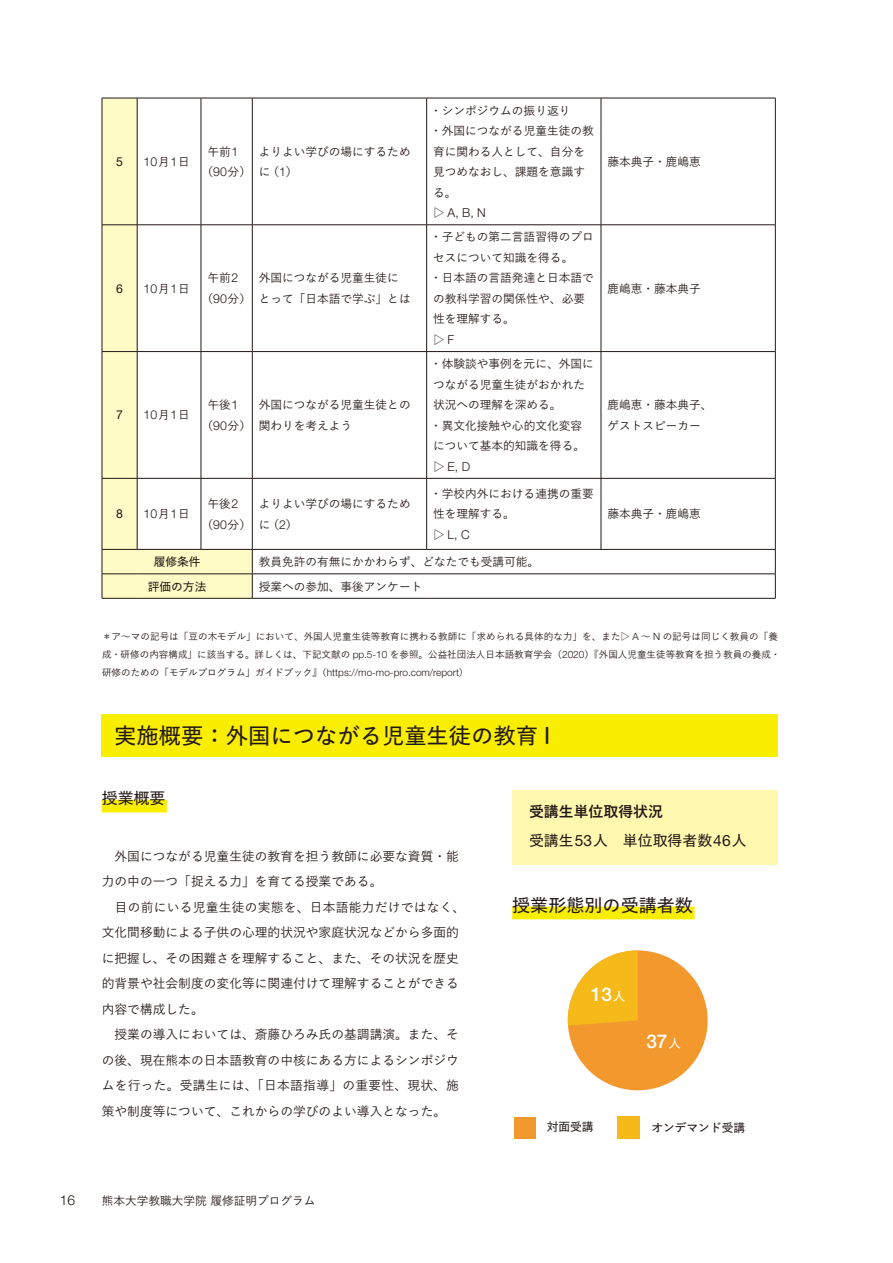
<style>
.page{position:relative;width:893px;height:1263px;background:#fff}
.page>*{position:absolute;margin:0;border:0;box-sizing:border-box;transform-origin:0 0}
.t1{font:600 22.35px "Yu Go Pr 6 N";color:#221815}
.t2{font:500 18.9px "Helvetica Neue LT Std";color:#fff}
.t3{font:600 18px "Yu Go Pr 6 N";color:#221815}
.t4{font:600 15.9px "Yu Go Pr 6 N";color:#221815}
.t5{font:600 14.85px/28.7px "Yu Go Pr 6 N";color:#221815}
.t6{font:300 13.8px "Helvetica Neue LT Std";color:#221815}
.t7{font:500 12.75px/25.5px "Yu Go Pr 6 N";color:#221815}
.t8{font:300 12.3px "Helvetica Neue LT Std";color:#221815}
.t9{font:12.3px "Helvetica Neue LT Std";color:#221815}
.t10{font:500 11.7px/20.4px "Yu Go Pr 6 N";color:#221815}
.t11{font:600 11.7px "Yu Go Pr 6 N";color:#221815}
.t12{font:300 10.05px "Helvetica Neue LT Std";color:#221815}
.t13{font:500 9.6px/18px "Yu Go Pr 6 N";color:#221815}
.s1{font-family:"Yu Go Pr 6 N";font-weight:500;font-size:11.7px}
.s2{font-family:"Helvetica Neue LT Std";font-weight:300;font-size:12.3px}
.s3{font-family:"Helvetica Neue LT Std";font-weight:300;font-size:10.05px}
.s4{font-family:"Yu Go Pr 6 N";font-weight:500;font-size:9.6px}
.s5{font-weight:700}
.s6{font-family:"Helvetica Neue LT Std";font-weight:400;font-size:15.6px}
.s7{font-family:"Yu Go Pr 6 N";font-weight:600;font-size:12.6px}
</style>
<div class="page">
<div style="left:102px;top:98px;width:35px;height:127px;background:#fffbc7"></div>
<div style="left:102px;top:225px;width:35px;height:127px;background:#fffbc7"></div>
<div style="left:102px;top:352px;width:35px;height:126px;background:#fffbc7"></div>
<div style="left:102px;top:478px;width:35px;height:71px;background:#fffbc7"></div>
<hr style="left:102px;top:98px;width:35px;height:1px;background:#221815">
<hr style="left:102px;top:98px;width:1px;height:127px;background:#221815">
<hr style="left:137px;top:98px;width:64px;height:1px;background:#221815">
<hr style="left:137px;top:98px;width:1px;height:127px;background:#221815">
<hr style="left:201px;top:98px;width:51px;height:1px;background:#221815">
<hr style="left:201px;top:98px;width:1px;height:127px;background:#221815">
<hr style="left:252px;top:98px;width:175px;height:1px;background:#221815">
<hr style="left:252px;top:98px;width:1px;height:127px;background:#221815">
<hr style="left:427px;top:98px;width:174px;height:1px;background:#221815">
<hr style="left:426px;top:98px;width:1px;height:127px;background:#221815">
<hr style="left:601px;top:98px;width:174px;height:1px;background:#221815">
<hr style="left:601px;top:98px;width:1px;height:127px;background:#221815">
<hr style="left:775px;top:98px;width:1px;height:127px;background:#221815">
<hr style="left:102px;top:225px;width:35px;height:1px;background:#221815">
<hr style="left:102px;top:225px;width:1px;height:126px;background:#221815">
<hr style="left:137px;top:225px;width:64px;height:1px;background:#221815">
<hr style="left:137px;top:225px;width:1px;height:126px;background:#221815">
<hr style="left:201px;top:225px;width:51px;height:1px;background:#221815">
<hr style="left:201px;top:225px;width:1px;height:126px;background:#221815">
<hr style="left:252px;top:225px;width:175px;height:1px;background:#221815">
<hr style="left:252px;top:225px;width:1px;height:126px;background:#221815">
<hr style="left:427px;top:225px;width:174px;height:1px;background:#221815">
<hr style="left:426px;top:225px;width:1px;height:126px;background:#221815">
<hr style="left:601px;top:225px;width:174px;height:1px;background:#221815">
<hr style="left:601px;top:225px;width:1px;height:126px;background:#221815">
<hr style="left:775px;top:225px;width:1px;height:126px;background:#221815">
<hr style="left:102px;top:351px;width:35px;height:1px;background:#221815">
<hr style="left:102px;top:352px;width:1px;height:126px;background:#221815">
<hr style="left:137px;top:351px;width:64px;height:1px;background:#221815">
<hr style="left:137px;top:352px;width:1px;height:126px;background:#221815">
<hr style="left:201px;top:351px;width:51px;height:1px;background:#221815">
<hr style="left:201px;top:352px;width:1px;height:126px;background:#221815">
<hr style="left:252px;top:351px;width:175px;height:1px;background:#221815">
<hr style="left:252px;top:352px;width:1px;height:126px;background:#221815">
<hr style="left:427px;top:351px;width:174px;height:1px;background:#221815">
<hr style="left:426px;top:352px;width:1px;height:126px;background:#221815">
<hr style="left:601px;top:351px;width:174px;height:1px;background:#221815">
<hr style="left:601px;top:352px;width:1px;height:126px;background:#221815">
<hr style="left:775px;top:352px;width:1px;height:126px;background:#221815">
<hr style="left:102px;top:478px;width:35px;height:1px;background:#221815">
<hr style="left:102px;top:479px;width:1px;height:70px;background:#221815">
<hr style="left:137px;top:478px;width:64px;height:1px;background:#221815">
<hr style="left:137px;top:479px;width:1px;height:70px;background:#221815">
<hr style="left:201px;top:478px;width:51px;height:1px;background:#221815">
<hr style="left:201px;top:479px;width:1px;height:70px;background:#221815">
<hr style="left:252px;top:478px;width:175px;height:1px;background:#221815">
<hr style="left:252px;top:479px;width:1px;height:70px;background:#221815">
<hr style="left:427px;top:478px;width:174px;height:1px;background:#221815">
<hr style="left:426px;top:479px;width:1px;height:70px;background:#221815">
<hr style="left:601px;top:478px;width:174px;height:1px;background:#221815">
<hr style="left:601px;top:479px;width:1px;height:70px;background:#221815">
<hr style="left:775px;top:479px;width:1px;height:70px;background:#221815">
<hr style="left:252px;top:549px;width:175px;height:1px;background:#221815">
<hr style="left:427px;top:549px;width:174px;height:1px;background:#221815">
<hr style="left:601px;top:549px;width:174px;height:1px;background:#221815">
<hr style="left:252px;top:574px;width:175px;height:1px;background:#221815">
<svg style="left:102px;top:549px;width:151px;height:49px;background:#f3efbd"></svg>
<hr style="left:427px;top:574px;width:174px;height:1px;background:#221815">
<hr style="left:601px;top:574px;width:174px;height:1px;background:#221815">
<svg style="left:775px;top:550px;width:1px;height:48px"></svg>
<hr style="left:102px;top:598px;width:35px;height:1px;background:#221815">
<hr style="left:137px;top:598px;width:64px;height:1px;background:#221815">
<hr style="left:201px;top:598px;width:51px;height:1px;background:#221815">
<hr style="left:252px;top:598px;width:175px;height:1px;background:#221815">
<hr style="left:427px;top:598px;width:174px;height:1px;background:#221815">
<hr style="left:601px;top:598px;width:174px;height:1px;background:#221815">
<div style="left:102px;top:800px;width:65px;height:12px;background:#faee00"></div>
<div style="left:102px;top:714px;width:676px;height:43px;background:#faee00"></div>
<div style="left:568px;top:950px;width:140px;height:140px;background:#f3982d;border-radius:50%"></div>
<svg style="left:568px;top:950px;width:70px;height:75px"></svg>
<div style="left:514px;top:1117px;width:22px;height:21px;background:#f3982d"></div>
<div style="left:618px;top:1116px;width:22px;height:22px;background:#f5ba1a"></div>
<div style="left:512px;top:906px;width:182px;height:13px;background:#faee00"></div>
<div style="left:512px;top:790px;width:266px;height:75px;background:#fff9b0"></div>
<p class="t9" style="left:116px;top:154px;width:8px">5</p>
<p class="t8" style="left:144px;top:154px;width:48px">10<span class="s1">月</span>1<span class="s1">日</span></p>
<p class="t10" style="left:201px;top:140px;width:51px;text-align:center">午前<span class="s2">1</span>（<span class="s2">90</span>分）</p>
<p class="t10" style="left:259px;top:140px;width:154px">よりよい学びの場にするために（<span class="s2">1</span>）</p>
<p class="t9" style="left:116px;top:281px;width:8px">6</p>
<p class="t8" style="left:144px;top:281px;width:48px">10<span class="s1">月</span>1<span class="s1">日</span></p>
<p class="t10" style="left:201px;top:266px;width:51px;text-align:center">午前<span class="s2">2</span>（<span class="s2">90</span>分）</p>
<p class="t10" style="left:259px;top:266px;width:154px">外国につながる児童生徒にとって「日本語で学ぶ」とは</p>
<p class="t9" style="left:116px;top:408px;width:8px">7</p>
<p class="t8" style="left:144px;top:407px;width:48px">10<span class="s1">月</span>1<span class="s1">日</span></p>
<p class="t10" style="left:201px;top:393px;width:51px;text-align:center">午後<span class="s2">1</span>（<span class="s2">90</span>分）</p>
<p class="t10" style="left:259px;top:393px;width:154px">外国につながる児童生徒との関わりを考えよう</p>
<p class="t10" style="left:430px;top:99px;width:165px">・シンポジウムの振り返り<br>・外国につながる児童生徒の教育に関わる人として、自分を見つめなおし、課題を意識する。</p>
<p class="t8" style="left:433px;top:205px;width:54px"><span class="s1">▷</span> A, B, N</p>
<p class="t10" style="left:430px;top:225px;width:165px">・子どもの第二言語習得のプロセスについて知識を得る。<br>・日本語の言語発達と日本語での教科学習の関係性や、必要性を理解する。<br>▷<span class="s2">F</span></p>
<p class="t10" style="left:430px;top:352px;width:168px">・体験談や事例を元に、外国につながる児童生徒がおかれた状況への理解を深める。<br>・異文化接触や心的文化変容について基本的知識を得る。　</p>
<p class="t8" style="left:433px;top:459px;width:39px"><span class="s1">▷</span> E, D</p>
<p class="t9" style="left:116px;top:507px;width:8px">8</p>
<p class="t8" style="left:144px;top:506px;width:48px">10<span class="s1">月</span>1<span class="s1">日</span></p>
<p class="t10" style="left:201px;top:492px;width:51px;text-align:center">午後<span class="s2">2</span>（<span class="s2">90</span>分）</p>
<p class="t10" style="left:259px;top:492px;width:154px">よりよい学びの場にするために（<span class="s2">2</span>）</p>
<p class="t10" style="left:430px;top:482px;width:165px">・学校内外における連携の重要性を理解する。</p>
<p class="t8" style="left:433px;top:527px;width:38px"><span class="s1">▷</span> L, C</p>
<p class="t11" style="left:154px;top:551px;width:48px">履修条件</p>
<p class="t10" style="left:259px;top:550px;width:282px">教員免許の有無にかかわらず、どなたでも受講可能。</p>
<p class="t11" style="left:148px;top:575px;width:60px">評価の方法</p>
<p class="t10" style="left:259px;top:574px;width:165px">授業への参加、事後アンケート</p>
<p class="t10" style="left:607px;top:150px;width:95px">藤本典子・鹿嶋恵</p>
<p class="t10" style="left:607px;top:277px;width:95px">鹿嶋恵・藤本典子</p>
<p class="t10" style="left:607px;top:393px;width:107px">鹿嶋恵・藤本典子、ゲストスピーカー</p>
<p class="t10" style="left:607px;top:502px;width:95px">藤本典子・鹿嶋恵</p>
<p class="t13" style="left:102px;top:626px;width:680px">＊ア～マの記号は「豆の木モデル」において、外国人児童生徒等教育に携わる教師に「求められる具体的な力」を、また▷ <span class="s3">A</span> ～ <span class="s3">N</span> の記号は同じく教員の「養成・研修の内容構成」に該当する。詳しくは、下記文献の <span class="s3">pp.5-10</span> を参照。公益社団法人日本語教育学会（<span class="s3">2020</span>）『外国人児童生徒等教育を担う教員の養成・</p>
<p class="t12" style="left:102px;top:666px;width:368px"><span class="s4">研修のための「モデルプログラム」ガイドブック』（</span>https://mo-mo-pro.com/report<span class="s4">）</span></p>
<h1 class="t1" style="left:114px;top:715px;width:438px">実施概要：外国につながる児童生徒の教育 I</h1>
<h3 class="t4" style="left:102px;top:783px;width:65px">授業概要</h3>
<p class="t7" style="left:102px;top:841px;width:365px">　外国につながる児童生徒の教育を担う教師に必要な資質・能力の中の一つ「捉える力」を育てる授業である。<br>　目の前にいる児童生徒の実態を、日本語能力だけではなく、文化間移動による子供の心理的状況や家庭状況などから多面的に把握し、その困難さを理解すること、また、その状況を歴史的背景や社会制度の変化等に関連付けて理解することができる内容で構成した。<br>　授業の導入においては、斎藤ひろみ氏の基調講演。また、その後、現在熊本の日本語教育の中核にある方によるシンポジウムを行った。受講生には、「日本語指導」の重要性、現状、施策や制度等について、これからの学びのよい導入となった。</p>
<p class="t6" style="left:60px;top:1192px;width:17px">16</p>
<p class="t10" style="left:102px;top:1189px;width:215px">熊本大学教職大学院 履修証明プログラム</p>
<p class="t5" style="left:529px;top:796px;width:219px"><span class="s5">受講生単位取得状況<br></span>受講生<span class="s6">53</span>人　単位取得者数<span class="s6">46</span>人</p>
<h3 class="t3" style="left:512px;top:888px;width:182px">授業形態別の受講者数</h3>
<h2 class="t2" style="left:591px;top:983px;width:36px">13<span class="s7">人</span></h2>
<h2 class="t2" style="left:646px;top:1029px;width:36px">37<span class="s7">人</span></h2>
<p class="t11" style="left:547px;top:1115px;width:48px">対面受講</p>
<p class="t11" style="left:651px;top:1116px;width:95px">オンデマンド受講</p>
</div>
